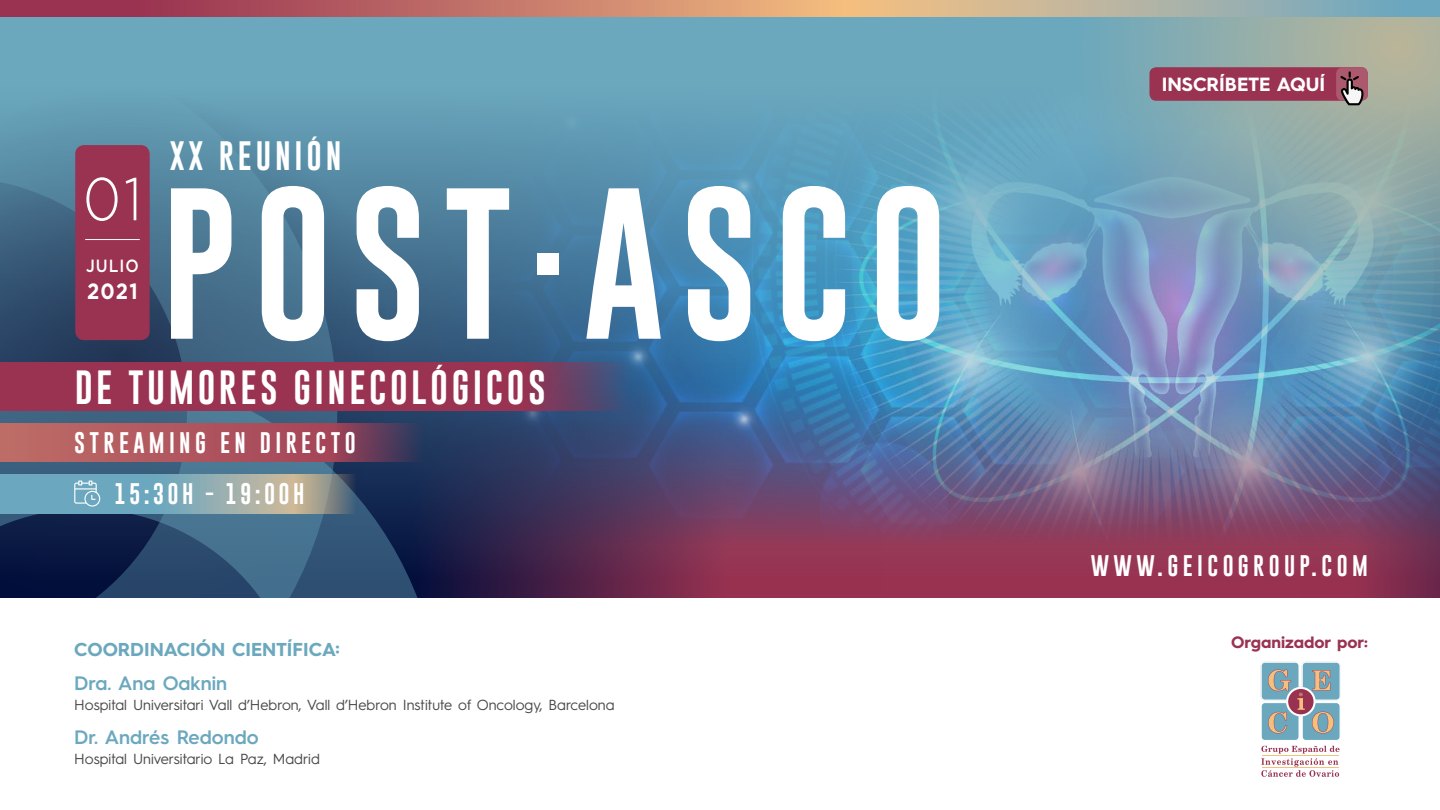
<style>
.page{position:relative;width:1440px;height:810px;background:#fff}
.page>*{position:absolute;margin:0;border:0;box-sizing:border-box;transform-origin:0 0}
.t1{font:156.98px "Gobold";letter-spacing:.1em;color:#fff}
.t2{font:300 60.38px "Gotham";color:#fff;scale:.89 1}
.t3{font:35.03px "Gobold";letter-spacing:.1em;color:#fff}
.t4{font:30px "Gobold";letter-spacing:.13em;color:#fff}
.t5{font:700 22.05px "Gotham";color:#fff;scale:.89 1}
.t6{font:21.75px "Gobold";letter-spacing:.2em;color:#fff}
.t7{font:21.75px "Gobold";letter-spacing:.15em;color:#fff}
.t8{font:600 19.5px "Hurme Geometric Sans 3";color:#6ba8be}
.t9{font:700 19.2px "Hurme Geometric Sans 3";color:#fff}
.t10{font:700 18.75px "Hurme Geometric Sans 3";color:#6ba8be}
.t11{font:500 17.62px "Gotham";letter-spacing:.06em;color:#fff;scale:.89 1}
.t12{font:700 16.5px "Hurme Geometric Sans 3";color:#9a3251}
.t13{font:14.62px "Hurme Geometric Sans 3";color:#4a4a49}
</style>
<div class="page">
<img style="left:0;top:17px;width:1440px;height:581px">
<svg style="left:1076px;top:17px;width:364px;height:350px"></svg>
<svg style="left:337px;top:89px;width:54px;height:273px"></svg>
<svg style="left:0;top:0;width:1440px;height:17px"></svg>
<svg style="left:0;top:27px;width:337px;height:335px"></svg>
<svg style="left:0;top:411px;width:441px;height:187px"></svg>
<svg style="left:1261px;top:662px;width:80px;height:115px"></svg>
<hr style="left:1262px;top:767px;width:77px;height:1px;background:#f5bf7e">
<hr style="left:1262px;top:755px;width:77px;height:1px;background:#f5bf7e">
<svg style="left:0;top:423px;width:808px;height:39px"></svg>
<svg style="left:0;top:474px;width:808px;height:39px"></svg>
<svg style="left:0;top:362px;width:747px;height:49px;fill:#9a3251"></svg>
<svg style="left:74px;top:481px;width:26px;height:26px"></svg>
<div style="left:75px;top:145px;width:75px;height:195px;background:#9a3251;border-radius:9px"></div>
<hr style="left:85px;top:239px;width:55px;height:1px;background:#fff">
<div style="left:1149px;top:67px;width:219px;height:34px;background:#9a3251;border-radius:7px"></div>
<div style="left:1336px;top:67px;width:32px;height:34px;background:#ac586d;border-radius:7px"></div>
<svg style="left:1340px;top:71px;width:24px;height:34px"></svg>
<h2 class="t2" style="left:83px;top:166px;width:68px">01</h2>
<p class="t11" style="left:86px;top:255px;width:61px">JULIO</p>
<h3 class="t5" style="left:87px;top:278px;width:58px">2021</h3>
<h3 class="t4" style="left:170px;top:137px;width:173px">XX REUNIÓN</h3>
<h1 class="t1" style="left:161px;top:163px;width:788px">POST·ASCO</h1>
<h3 class="t3" style="left:75px;top:365px;width:472px">DE TUMORES GINECOLÓGICOS</h3>
<h3 class="t6" style="left:74px;top:428px;width:283px">STREAMING EN DIRECTO</h3>
<h3 class="t7" style="left:114px;top:480px;width:192px">15:30H - 19:00H</h3>
<p class="t10" style="left:74px;top:637px;width:267px">COORDINACIÓN CIENTÍFICA:</p>
<h3 class="t8" style="left:74px;top:670px;width:154px">Dra. Ana Oaknin</h3>
<p class="t13" style="left:74px;top:695px;width:542px">Hospital Universitari Vall d’Hebron, Vall d’Hebron Institute of Oncology, Barcelona</p>
<h3 class="t8" style="left:74px;top:724px;width:186px">Dr. Andrés Redondo</h3>
<p class="t13" style="left:74px;top:748px;width:247px">Hospital Universitario La Paz, Madrid</p>
<h3 class="t9" style="left:1162px;top:71px;width:165px">INSCRÍBETE AQUÍ</h3>
<h3 class="t6" style="left:1091px;top:552px;width:279px">WWW.GEICOGROUP.COM</h3>
<p class="t12" style="left:1231px;top:631px;width:138px">Organizador por:</p>
</div>
